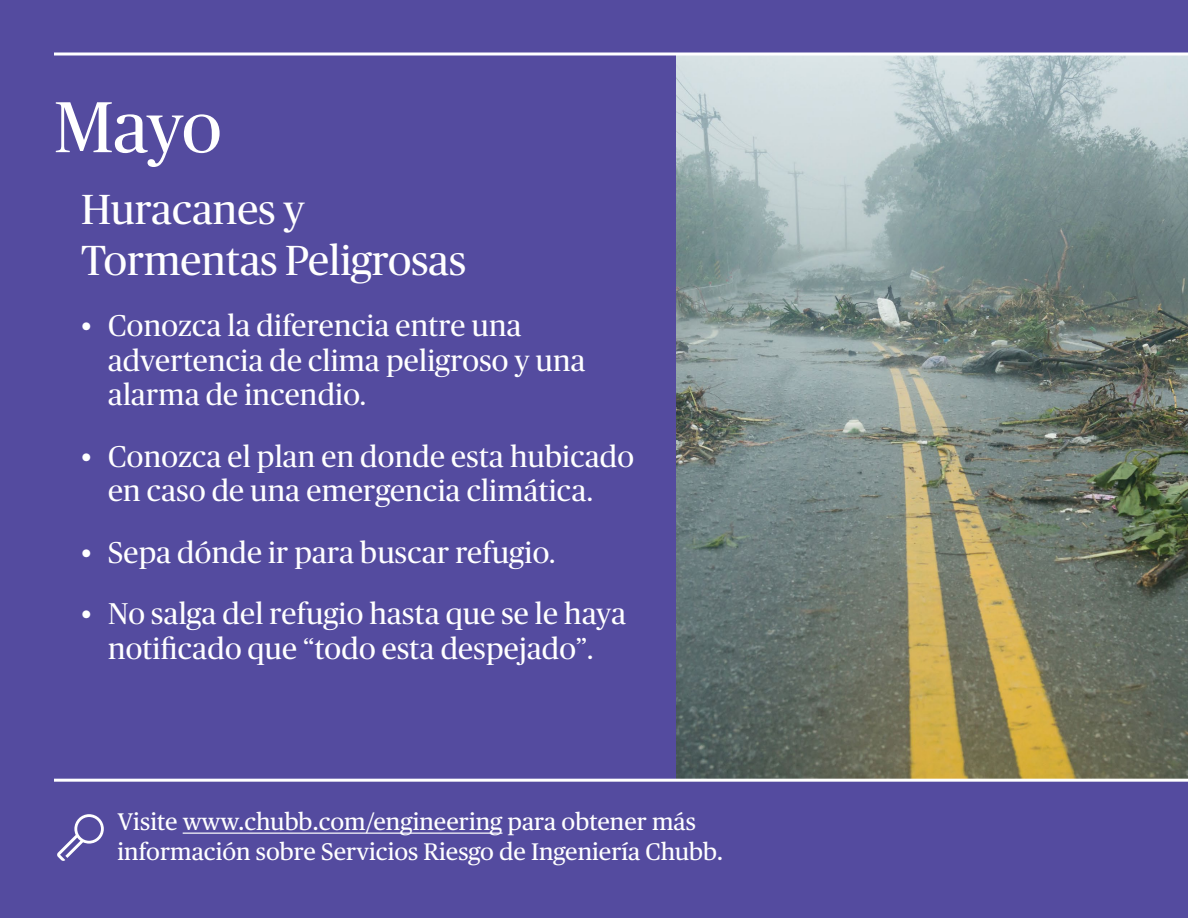
<style>
.page{position:relative;width:1188px;height:918px;background:#544b9f}
.page>*{position:absolute;margin:0;border:0;box-sizing:border-box;transform-origin:0 0}
.t1{font:72px "Chubb Publico";color:#fff}
.t2{font:42px/50.4px "Chubb Publico";color:#fff}
.t3{font:30px/34.5px "Chubb Publico";letter-spacing:.01em;color:#fff;text-align:center}
.t4{font:24px/30px "Chubb Publico Text";color:#fff}
</style>
<div class="page">
<svg style="left:57px;top:814px;width:47px;height:47px"></svg>
<img style="left:676px;top:56px;width:512px;height:723px">
<svg style="left:54px;top:52px;width:1134px;height:4px;background:#dbdaea"></svg>
<hr style="left:54px;top:779px;width:1134px;height:3px;background:#fff">
<hr style="left:183px;top:833px;width:319px;height:1px;background:#fff">
<h1 class="t1" style="left:54px;top:77px;width:169px">Mayo</h1>
<h2 class="t2" style="left:81px;top:182px;width:387px">Huracanes y<br>Tormentas Peligrosas</h2>
<p class="t3" style="left:108px;top:307px;width:479px;text-align:left;text-indent:-27px">• Conozca la diferencia entre una advertencia de clima peligroso y una alarma de incendio.</p>
<p class="t3" style="left:81px;top:437px;width:555px">• Conozca el plan en donde esta hubicado en caso de una emergencia climática.</p>
<p class="t3" style="left:81px;top:533px;width:476px">• Sepa dónde ir para buscar refugio.</p>
<p class="t3" style="left:81px;top:595px;width:547px">• No salga del refugio hasta que se le haya notificado que “todo esta despejado”.</p>
<p class="t4" style="left:118px;top:805px;width:608px">Visite www.chubb.com/engineering para obtener más información sobre Servicios Riesgo de Ingeniería Chubb.</p>
</div>
